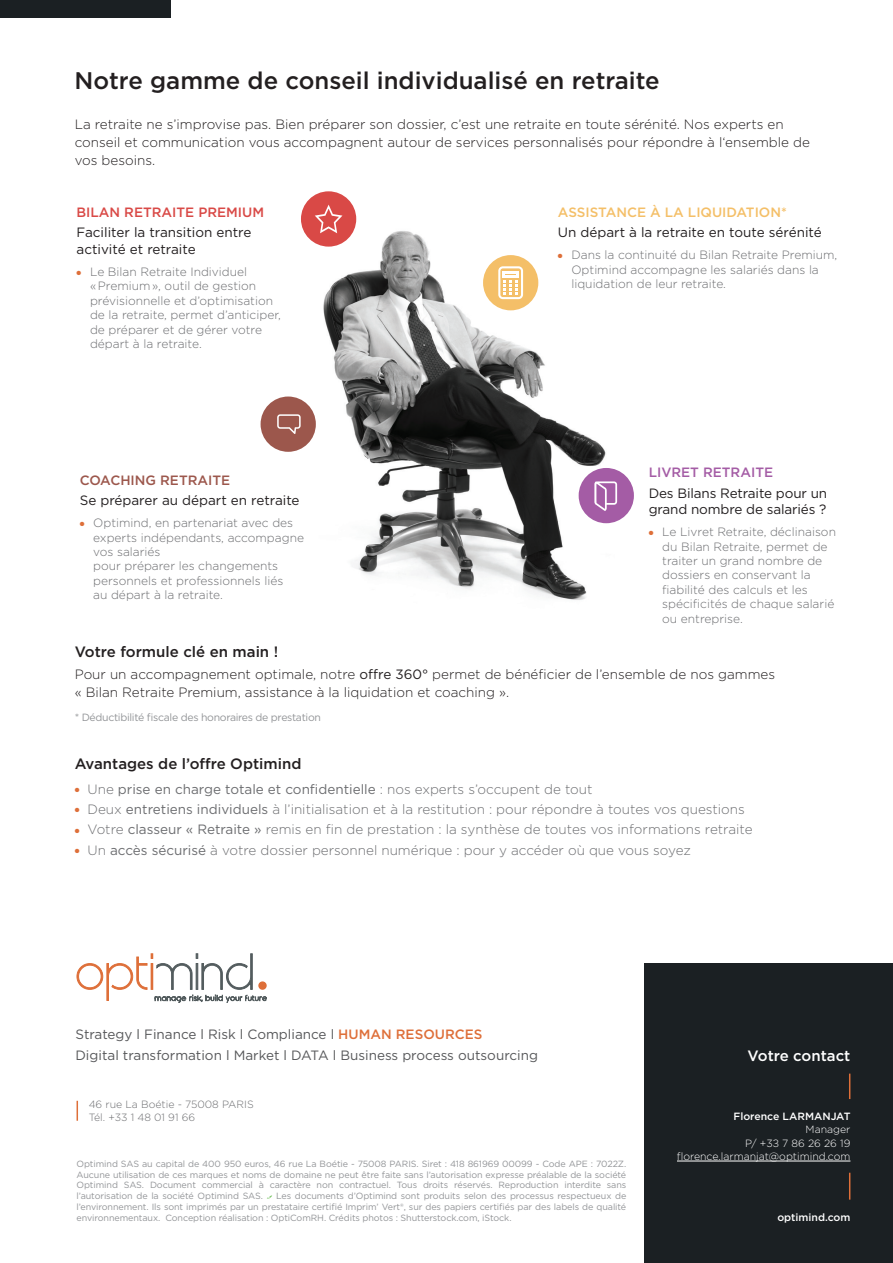
<style>
.page{position:relative;width:893px;height:1263px;background:#fff}
.page>*{position:absolute;margin:0;border:0;box-sizing:border-box;transform-origin:0 0}
.t1{font:500 24px "Gotham";color:#231f20}
.t2{font:500 15px "Gotham";color:#231f20}
.t3{font:500 15px "Gotham";color:#fff}
.t4{font:300 13.5px/18px "Gotham";color:#231f20}
.t5{font:300 13.5px "Gotham";color:#6c6d70}
.t6{font:13.5px/16.2px "Gotham";color:#231f20}
.t7{font:13.5px/21px "Gotham";color:#57585a}
.t8{font:13.5px "Gotham";color:#6c6d70}
.t9{font:500 13.5px "Gotham";color:#f4bf68}
.t10{font:500 13.5px "Gotham";color:#d94946}
.t11{font:500 13.5px "Gotham";color:#9c574c}
.t12{font:500 13.5px "Gotham";color:#a45ca5}
.t13{font:300 12px/14.4px "Gotham";color:#6c6d70}
.t14{font:300 10.5px/13.2px "Gotham";color:#fff;text-align:right}
.t15{font:10.5px "Gotham";letter-spacing:-.03em;color:#939598}
.t16{font:300 10.5px/12.6px "Gotham";color:#6c6d70}
.t17{font:500 10.5px "Gotham";color:#fff}
.t18{font:9px/10.8px "Gotham";letter-spacing:-.01em;color:#939598;text-align:justify}
.s1{color:#de6f39}
.s2{font-weight:400}
.s3{font-weight:300}
.s4{font-weight:500;color:#de6f39}
</style>
<div class="page">
<div style="left:0;top:0;width:170px;height:17px;background:#1b2023"></div>
<svg style="left:267px;top:1195px;width:5px;height:4px"></svg>
<svg style="left:77px;top:953px;width:190px;height:49px"></svg>
<div style="left:645px;top:963px;width:248px;height:300px;background:#1b2023"></div>
<svg style="left:849px;top:1073px;width:1px;height:26px"></svg>
<svg style="left:849px;top:1173px;width:1px;height:26px"></svg>
<svg style="left:77px;top:1101px;width:1px;height:20px"></svg>
<hr style="left:677px;top:1161px;width:173px;height:1px;background:#fff">
<img style="left:297px;top:192px;width:317px;height:408px">
<div style="left:483px;top:255px;width:55px;height:55px;background:#f4bf68;border-radius:50%"></div>
<svg style="left:498px;top:266px;width:25px;height:33px"></svg>
<div style="left:579px;top:468px;width:55px;height:55px;background:#a45ca5;border-radius:50%"></div>
<svg style="left:594px;top:481px;width:23px;height:30px"></svg>
<div style="left:261px;top:396px;width:55px;height:56px;background:#9c574c;border-radius:50%"></div>
<svg style="left:277px;top:414px;width:24px;height:20px"></svg>
<div style="left:301px;top:191px;width:55px;height:56px;background:#d94946;border-radius:50%"></div>
<svg style="left:315px;top:205px;width:27px;height:28px"></svg>
<h1 class="t1" style="left:74px;top:65px;width:587px">Notre gamme de conseil individualisé en retraite</h1>
<h3 class="t4" style="left:75px;top:115px;width:737px">La retraite ne s’improvise pas. Bien préparer son dossier, c’est une retraite en toute sérénité. Nos experts en conseil et communication vous accompagnent autour de services personnalisés pour répondre à l‘ensemble de vos besoins.</h3>
<h3 class="t10" style="left:77px;top:204px;width:189px">BILAN RETRAITE PREMIUM</h3>
<h3 class="t6" style="left:77px;top:224px;width:176px">Faciliter la transition entre activité et retraite</h3>
<h3 class="t13" style="left:90px;top:264px;width:192px;text-indent:-13px"><span class="s1">●</span> Le Bilan Retraite Individuel<br>« Premium », outil de gestion prévisionnelle et d’optimisation de la retraite, permet d’anticiper, de préparer et de gérer votre départ à la retraite.</h3>
<h3 class="t11" style="left:80px;top:471px;width:152px">COACHING RETRAITE</h3>
<h3 class="t6" style="left:80px;top:492px;width:221px">Se préparer au départ en retraite</h3>
<h3 class="t13" style="left:93px;top:515px;width:212px;text-indent:-14px"><span class="s1">●</span> Optimind, en partenariat avec des experts indépendants, accompagne vos salariés<br>pour préparer les changements personnels et professionnels liés<br>au départ à la retraite.</h3>
<h3 class="t9" style="left:558px;top:203px;width:231px">ASSISTANCE À LA LIQUIDATION*</h3>
<h3 class="t6" style="left:558px;top:224px;width:265px">Un départ à la retraite en toute sérénité</h3>
<h3 class="t13" style="left:571px;top:248px;width:267px;text-indent:-13px"><span class="s1">●</span> Dans la continuité du Bilan Retraite Premium,<br>Optimind accompagne les salariés dans la liquidation de leur retraite.</h3>
<h3 class="t12" style="left:649px;top:464px;width:126px">LIVRET RETRAITE</h3>
<h3 class="t6" style="left:649px;top:484px;width:180px">Des Bilans Retraite pour un grand nombre de salariés ?</h3>
<h3 class="t13" style="left:662px;top:524px;width:175px;text-indent:-13px"><span class="s1">●</span> Le Livret Retraite, déclinaison du Bilan Retraite, permet de traiter un grand nombre de dossiers en conservant la fiabilité des calculs et les spécificités de chaque salarié ou entreprise.</h3>
<h2 class="t2" style="left:75px;top:641px;width:205px">Votre formule clé en main !</h2>
<h3 class="t4" style="left:75px;top:665px;width:702px">Pour un accompagnement optimale, notre <span class="s2">offre 360°</span> permet de bénéficier de l’ensemble de nos gammes « Bilan Retraite Premium, assistance à la liquidation et coaching ».</h3>
<p class="t15" style="left:75px;top:710px;width:248px">* Déductibilité fiscale des honoraires de prestation</p>
<h2 class="t2" style="left:75px;top:754px;width:228px">Avantages de l’offre Optimind</h2>
<h3 class="t8" style="left:75px;top:780px;width:519px"><span class="s1">●</span> <span class="s3">Une</span> prise en charge totale et confidentielle <span class="s3">: nos experts s’occupent de tout</span></h3>
<h3 class="t5" style="left:75px;top:801px;width:672px"><span class="s1">●</span> Deux <span class="s2">entretiens individuels</span> à l’initialisation et à la restitution : pour répondre à toutes vos questions</h3>
<h3 class="t5" style="left:75px;top:821px;width:679px"><span class="s1">●</span> Votre <span class="s2">classeur « Retraite »</span> remis en fin de prestation : la synthèse de toutes vos informations retraite</h3>
<h3 class="t5" style="left:75px;top:841px;width:618px"><span class="s1">●</span> Un <span class="s2">accès sécurisé</span> à votre dossier personnel numérique : pour y accéder où que vous soyez</h3>
<h3 class="t7" style="left:75px;top:1023px;width:464px">Strategy l Finance l Risk l Compliance l <span class="s4">HUMAN RESOURCES<br></span>Digital transformation l Market l DATA l Business process outsourcing</h3>
<p class="t16" style="left:89px;top:1098px;width:167px">46 rue La Boétie - 75008 PARIS<br>Tél. +33 1 48 01 91 66</p>
<p class="t18" style="left:77px;top:1158px;width:551px">Optimind SAS au capital de 400 950 euros, 46 rue La Boétie - 75008 PARIS. Siret : 418 861969 00099 - Code APE : 7022Z.<br>Aucune utilisation de ces marques et noms de domaine ne peut être faite sans l’autorisation expresse préalable de la société Optimind SAS. Document commercial à caractère non contractuel. Tous droits réservés. Reproduction interdite sans l’autorisation de la société Optimind SAS.</p>
<p class="t18" style="left:77px;top:1190px;width:551px;text-indent:200px">Les documents d’Optimind sont produits selon des processus respectueux de l’environnement. Ils sont imprimés par un prestataire certifié Imprim’ Vert®, sur des papiers certifiés par des labels de qualité environnementaux. Conception réalisation : OptiComRH. Crédits photos : Shutterstock.com, iStock.</p>
<h2 class="t3" style="left:748px;top:1046px;width:104px">Votre contact</h2>
<p class="t17" style="left:733px;top:1109px;width:118px">Florence LARMANJAT</p>
<p class="t14" style="left:677px;top:1123px;width:175px">Manager<br>P/ +33 7 86 26 26 19 florence.larmanjat@optimind.com</p>
<p class="t17" style="left:777px;top:1210px;width:75px">optimind.com</p>
</div>
